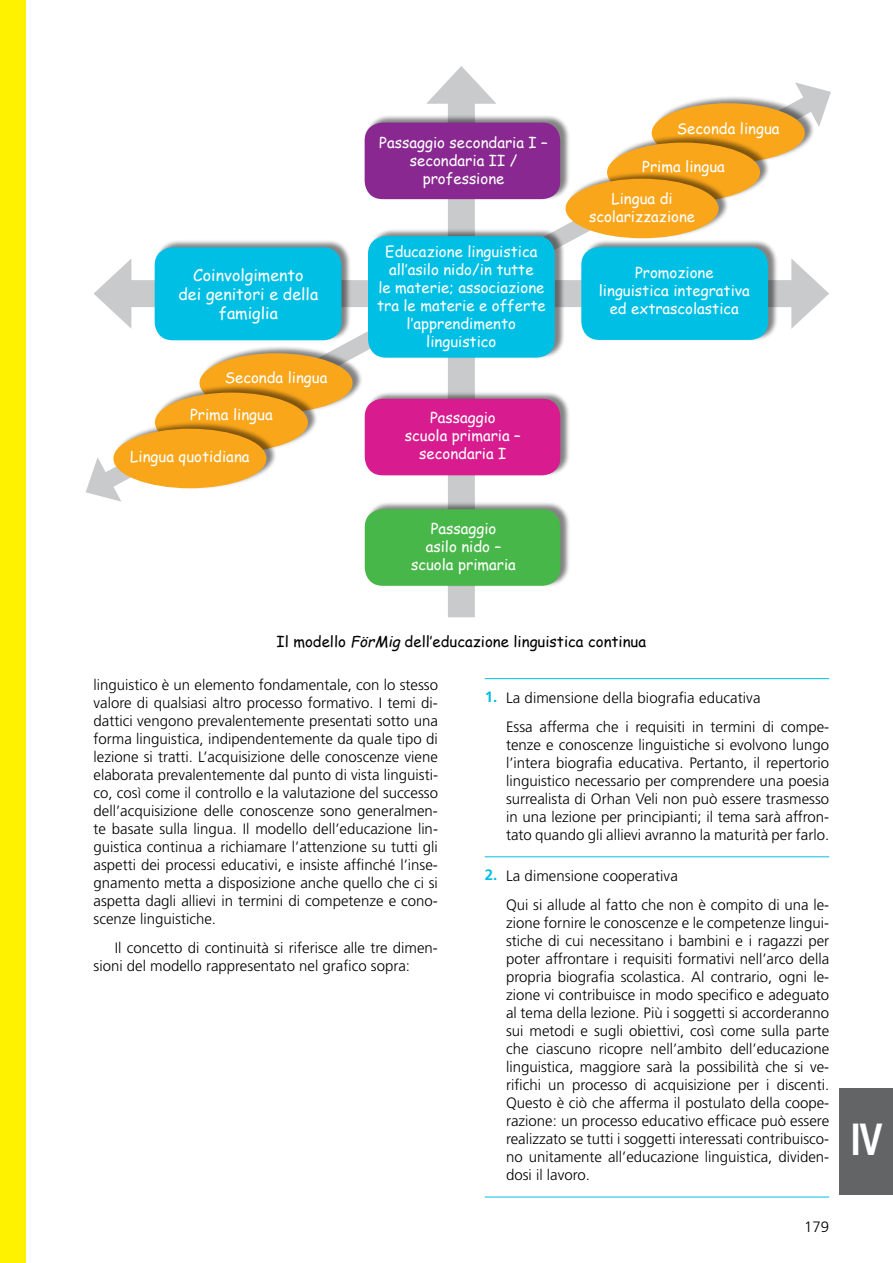
<style>
.page{position:relative;width:893px;height:1263px;background:#fff}
.page>*{position:absolute;margin:0;border:0;box-sizing:border-box;transform-origin:0 0}
.t1{font:700 condensed 45px "Frutiger";color:#fff;scale:.9 1}
.t2{font:16.05px/19.4px "Comic Sans MS";color:#fff;text-align:center}
.t3{font:300 15px/18px "Frutiger";color:#000;text-align:justify}
.t4{font:15px/18px "Comic Sans MS";color:#fff;text-align:center}
.t5{font:15px "Comic Sans MS";color:#000}
.s1{font-style:italic}
.s2{font-weight:700;color:#00bfe4}
</style>
<div class="page">
<div style="left:0;top:0;width:26px;height:1263px;background:#fff200"></div>
<svg style="left:86px;top:457px;width:35px;height:45px"></svg>
<svg style="left:795px;top:82px;width:36px;height:44px"></svg>
<div style="left:200px;top:345px;width:162px;height:69px;background:#000;opacity:.49"></div>
<div style="left:199px;top:353px;width:154px;height:60px;background:#faa61a;border-radius:50%"></div>
<div style="left:156px;top:385px;width:162px;height:68px;background:#000;opacity:.49"></div>
<div style="left:155px;top:393px;width:153px;height:59px;background:#faa61a;border-radius:50%"></div>
<div style="left:114px;top:421px;width:162px;height:68px;background:#000;opacity:.49"></div>
<div style="left:113px;top:429px;width:153px;height:59px;background:#faa61a;border-radius:50%"></div>
<svg style="left:485px;top:678px;width:21px;height:1px"></svg>
<hr style="left:506px;top:678px;width:323px;height:1px;background:#00bfe4">
<svg style="left:485px;top:856px;width:21px;height:1px"></svg>
<hr style="left:506px;top:856px;width:323px;height:1px;background:#00bfe4">
<svg style="left:485px;top:1196px;width:21px;height:1px"></svg>
<hr style="left:506px;top:1196px;width:323px;height:1px;background:#00bfe4">
<div style="left:652px;top:95px;width:162px;height:69px;background:#000;opacity:.49"></div>
<div style="left:652px;top:103px;width:153px;height:60px;background:#faa61a;border-radius:50%"></div>
<div style="left:608px;top:135px;width:162px;height:68px;background:#000;opacity:.49"></div>
<div style="left:607px;top:143px;width:153px;height:59px;background:#faa61a;border-radius:50%"></div>
<div style="left:448px;top:90px;width:27px;height:527px;background:#c9cacc"></div>
<svg style="left:426px;top:66px;width:70px;height:38px"></svg>
<div style="left:118px;top:280px;width:687px;height:27px;background:#c9cacc"></div>
<svg style="left:94px;top:259px;width:37px;height:69px"></svg>
<svg style="left:791px;top:259px;width:38px;height:70px"></svg>
<div style="left:155px;top:239px;width:197px;height:103px;background:#000;opacity:.49"></div>
<div style="left:155px;top:247px;width:186px;height:93px;background:#00bfe4;border-radius:18px"></div>
<div style="left:369px;top:228px;width:196px;height:131px;background:#000;opacity:.49"></div>
<div style="left:368px;top:236px;width:187px;height:122px;background:#00bfe4;border-radius:18px"></div>
<div style="left:582px;top:239px;width:196px;height:102px;background:#000;opacity:.49"></div>
<div style="left:581px;top:247px;width:187px;height:93px;background:#00bfe4;border-radius:18px"></div>
<div style="left:366px;top:391px;width:204px;height:86px;background:#000;opacity:.49"></div>
<div style="left:365px;top:399px;width:195px;height:76px;background:#d81b8e;border-radius:18px"></div>
<div style="left:366px;top:501px;width:204px;height:86px;background:#000;opacity:.49"></div>
<div style="left:365px;top:509px;width:195px;height:77px;background:#48b749;border-radius:18px"></div>
<div style="left:365px;top:115px;width:205px;height:86px;background:#000;opacity:.49"></div>
<div style="left:365px;top:123px;width:195px;height:76px;background:#892890;border-radius:18px"></div>
<div style="left:566px;top:171px;width:162px;height:68px;background:#000;opacity:.49"></div>
<div style="left:566px;top:179px;width:153px;height:59px;background:#faa61a;border-radius:50%"></div>
<div style="left:840px;top:1089px;width:53px;height:106px;background:#636466"></div>
<p class="t2" style="left:179px;top:265px;width:141px">Coinvolgimento<br>dei genitori e della famiglia</p>
<p class="t4" style="left:225px;top:368px;width:104px">Seconda lingua</p>
<p class="t4" style="left:190px;top:405px;width:84px">Prima lingua</p>
<p class="t4" style="left:130px;top:447px;width:121px">Lingua quotidiana</p>
<p class="t4" style="left:379px;top:133px;width:170px">Passaggio secondaria I – secondaria II / professione</p>
<p class="t4" style="left:377px;top:242px;width:170px">Educazione linguistica all’asilo nido/in tutte<br>le materie; associazione tra le materie e offerte l’apprendimento linguistico</p>
<p class="t4" style="left:405px;top:408px;width:117px">Passaggio<br>scuola primaria – secondaria I</p>
<p class="t4" style="left:411px;top:519px;width:106px">Passaggio<br>asilo nido – scuola primaria</p>
<p class="t4" style="left:677px;top:119px;width:104px">Seconda lingua</p>
<p class="t4" style="left:642px;top:157px;width:84px">Prima lingua</p>
<p class="t4" style="left:589px;top:189px;width:108px">Lingua di scolarizzazione</p>
<p class="t4" style="left:599px;top:263px;width:152px">Promozione linguistica integrativa ed extrascolastica</p>
<p class="t5" style="left:277px;top:631px;width:371px">Il modello <span class="s1">FörMig</span> dell’educazione linguistica continua</p>
<p class="t3" style="left:94px;top:676px;width:346px">linguistico è un elemento fondamentale, con lo stesso valore di qualsiasi altro processo formativo. I temi di&shy;dattici vengono prevalentemente presentati sotto una forma linguistica, indipendentemente da quale tipo di lezione si tratti. L’acquisizione delle conoscenze viene elaborata prevalentemente dal punto di vista linguisti&shy;co, così come il controllo e la valutazione del successo dell’acquisizione delle conoscenze sono generalmen&shy;te basate sulla lingua. Il modello dell’educazione lin&shy;guistica continua a richiamare l’attenzione su tutti gli aspetti dei processi educativi, e insiste affinché l’inse&shy;gnamento metta a disposizione anche quello che ci si aspetta dagli allievi in termini di competenze e cono&shy;scenze linguistiche.</p>
<p class="t3" style="left:94px;top:938px;width:346px;text-indent:21px">Il concetto di continuità si riferisce alle tre dimen&shy;sioni del modello rappresentato nel grafico sopra:</p>
<p class="t3" style="left:506px;top:684px;width:325px;line-height:28.7px;text-indent:-21px"><span class="s2">1.</span> La dimensione della biografia educativa<br>Essa afferma che i requisiti in termini di compe-</p>
<p class="t3" style="left:506px;top:736px;width:325px">tenze e conoscenze linguistiche si evolvono lungo l’intera biografia educativa. Pertanto, il repertorio linguistico necessario per comprendere una poesia surrealista di Orhan Veli non può essere trasmesso in una lezione per principianti; il tema sarà affron&shy;tato quando gli allievi avranno la maturità per farlo.</p>
<p class="t3" style="left:506px;top:862px;width:325px;line-height:28.7px;text-indent:-21px"><span class="s2">2.</span> La dimensione cooperativa<br>Qui si allude al fatto che non è compito di una le-</p>
<p class="t3" style="left:506px;top:914px;width:325px">zione fornire le conoscenze e le competenze lingui&shy;stiche di cui necessitano i bambini e i ragazzi per poter affrontare i requisiti formativi nell’arco della propria biografia scolastica. Al contrario, ogni le&shy;zione vi contribuisce in modo specifico e adeguato al tema della lezione. Più i soggetti si accorderanno sui metodi e sugli obiettivi, così come sulla parte che ciascuno ricopre nell’ambito dell’educazione linguistica, maggiore sarà la possibilità che si ve&shy;rifichi un processo di acquisizione per i discenti.<br>Questo è ciò che afferma il postulato della coope&shy;razione: un processo educativo efficace può essere realizzato se tutti i soggetti interessati contribuisco&shy;no unitamente all’educazione linguistica, dividen&shy;dosi il lavoro.</p>
<p class="t3" style="left:804px;top:1218px;width:27px">179</p>
<h1 class="t1" style="left:850px;top:1113px;width:38px">IV</h1>
</div>
